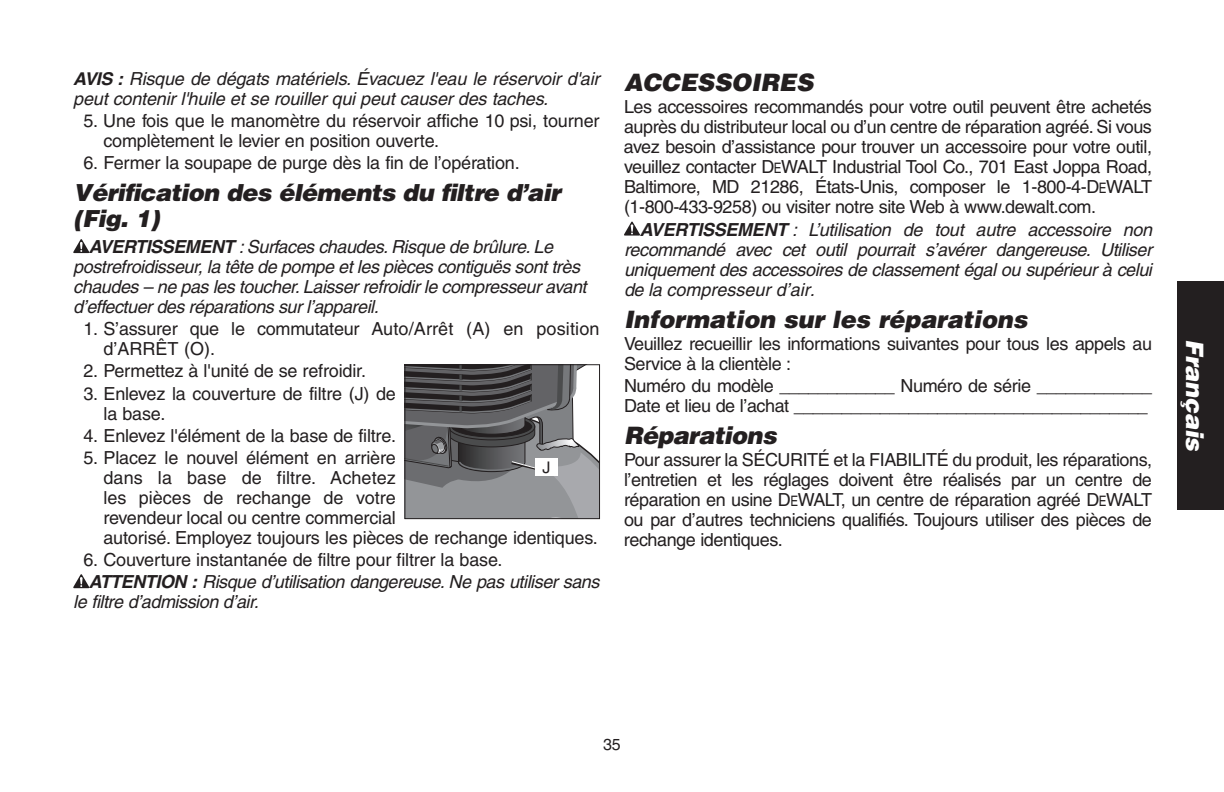
<style>
.page{position:relative;width:1224px;height:792px;background:#fff}
.page>*{position:absolute;margin:0;border:0;box-sizing:border-box;transform-origin:0 0}
.t1{font:italic 900 24px "Helvetica";letter-spacing:-.005em;color:#231f20}
.t2{font:italic 900 24px "Helvetica";letter-spacing:-.025em;color:#231f20}
.t3{font:italic 900 24px "Helvetica";color:#fff}
.t4{font:italic 900 23.6px/26px "Helvetica";letter-spacing:-.025em;color:#231f20}
.t5{font:18px/20px "Helvetica";letter-spacing:-.01em;color:#231f20}
.t6{font:italic 18px/20px "Helvetica";letter-spacing:-.025em;color:#231f20}
.t7{font:italic 700 18px "Helvetica";letter-spacing:-.025em;color:#231f20}
.t8{font:16px "Helvetica";color:#231f20}
.s1{font-weight:700;font-size:17.6px}
.s2{font-weight:700;font-style:italic}
.s3{font-style:italic}
.s4{font-family:"Helvetica SC800";font-size:14.4px}
</style>
<div class="page">
<div style="left:1177px;top:281px;width:47px;height:228px;background:#231f20"></div>
<svg style="left:73px;top:239px;width:16px;height:14px"></svg>
<svg style="left:405px;top:365px;width:195px;height:154px;background:#777779"></svg>
<div style="left:535px;top:458px;width:23px;height:18px;background:#fff"></div>
<svg style="left:73px;top:574px;width:16px;height:14px"></svg>
<svg style="left:624px;top:222px;width:16px;height:14px"></svg>
<p class="t6" style="left:73px;top:68px;width:528px"><span class="s1">AVIS :</span> Risque de dégats matériels. Évacuez l'eau le réservoir d'air peut contenir l'huile et se rouiller qui peut causer des taches.</p>
<p class="t5" style="left:104px;top:110px;width:498px;text-indent:-20px">5. Une fois que le manomètre du réservoir affiche 10 psi, tourner complètement le levier en position ouverte.</p>
<p class="t5" style="left:83px;top:153px;width:438px">6. Fermer la soupape de purge dès la fin de l’opération.</p>
<h2 class="t4" style="left:73px;top:179px;width:491px">Vérification des éléments du filtre d’air (Fig. 1)</h2>
<p class="t7" style="left:89px;top:236px;width:35px">AVERTISSE</p>
<p class="t7" style="left:185px;top:236px;width:25px">MENT</p>
<p class="t6" style="left:73px;top:237px;width:515px;text-indent:165px">: Surfaces chaudes. Risque de brûlure. Le postrefroidisseur, la tête de pompe et les pièces contiguës sont très chaudes – ne pas les toucher. Laisser refroidir le compresseur avant d’effectuer des réparations sur l’appareil.</p>
<p class="t5" style="left:104px;top:319px;width:498px;text-indent:-20px">1. S’assurer que le commutateur Auto/Arrêt (A) en position d’ARRÊT (O).</p>
<p class="t5" style="left:83px;top:361px;width:284px">2. Permettez à l'unité de se refroidir.</p>
<p class="t5" style="left:104px;top:383px;width:294px;text-indent:-20px">3. Enlevez la couverture de filtre (J) de la base.</p>
<p class="t5" style="left:83px;top:425px;width:314px">4. Enlevez l'élément de la base de filtre.</p>
<p class="t5" style="left:103px;top:448px;width:496px;text-indent:-20px">5. Placez le nouvel élément en arrière<br>dans la base de filtre. Achetez<br>les pièces de rechange de votre<br>revendeur local ou centre commercial<br>autorisé. Employez toujours les pièces de rechange identiques.</p>
<p class="t5" style="left:83px;top:549px;width:518px;line-height:22.2px">6. Couverture instantanée de filtre pour filtrer la base.<br><span class="s2">ATTENTION :</span> <span class="s3">Risque d’utilisation dangereuse. Ne pas utiliser sans</span></p>
<p class="t6" style="left:73px;top:592px;width:187px">le filtre d’admission d’air.</p>
<p class="t8" style="left:542px;top:458px;width:9px">J</p>
<h1 class="t1" style="left:624px;top:67px;width:37px">Accessoi</h1>
<h1 class="t1" style="left:760px;top:67px;width:37px">res</h1>
<p class="t5" style="left:624px;top:97px;width:530px;text-align:justify">Les accessoires recommandés pour votre outil peuvent être achetés auprès du distributeur local ou d’un centre de réparation agréé. Si vous avez besoin d’assistance pour trouver un accessoire pour votre outil, veuillez contacter D<span class="s4">E</span>WALT Industrial Tool Co., 701 East Joppa Road, Baltimore, MD 21286, États-Unis, composer le 1-800-4-D<span class="s4">E</span>WALT (1‑800‑433‑9258) ou visiter notre site Web à www.dewalt.com.</p>
<p class="t7" style="left:640px;top:218px;width:35px">AVERTISSE</p>
<p class="t7" style="left:737px;top:218px;width:25px">MENT</p>
<p class="t6" style="left:624px;top:219px;width:530px;text-align:justify;text-indent:168px">: L’utilisation de tout autre accessoire non recommandé avec cet outil pourrait s’avérer dangereuse. Utiliser uniquement des accessoires de classement égal ou supérieur à celui de la compresseur d’air.</p>
<h1 class="t1" style="left:624px;top:303px;width:405px">Information sur les réparations</h1>
<p class="t5" style="left:624px;top:333px;width:530px">Veuillez recueillir les informations suivantes pour tous les appels au<br>Service à la clientèle :</p>
<p class="t5" style="left:624px;top:376px;width:530px">Numéro du modèle ____________ Numéro de série ____________<br>Date et lieu de l’achat _____________________________________</p>
<h1 class="t2" style="left:624px;top:420px;width:154px">Réparations</h1>
<p class="t5" style="left:624px;top:450px;width:530px;text-align:justify">Pour assurer la SÉCURITÉ et la FIABILITÉ du produit, les réparations, l’entretien et les réglages doivent être réalisés par un centre de réparation en usine D<span class="s4">E</span>WALT, un centre de réparation agréé D<span class="s4">E</span>WALT ou par d’autres techniciens qualifiés. Toujours utiliser des pièces de rechange identiques.</p>
<h1 class="t3" style="left:1211px;top:339px;width:114px;rotate:90deg">Français</h1>
<p class="t8" style="left:603px;top:736px;width:19px">35</p>
</div>
